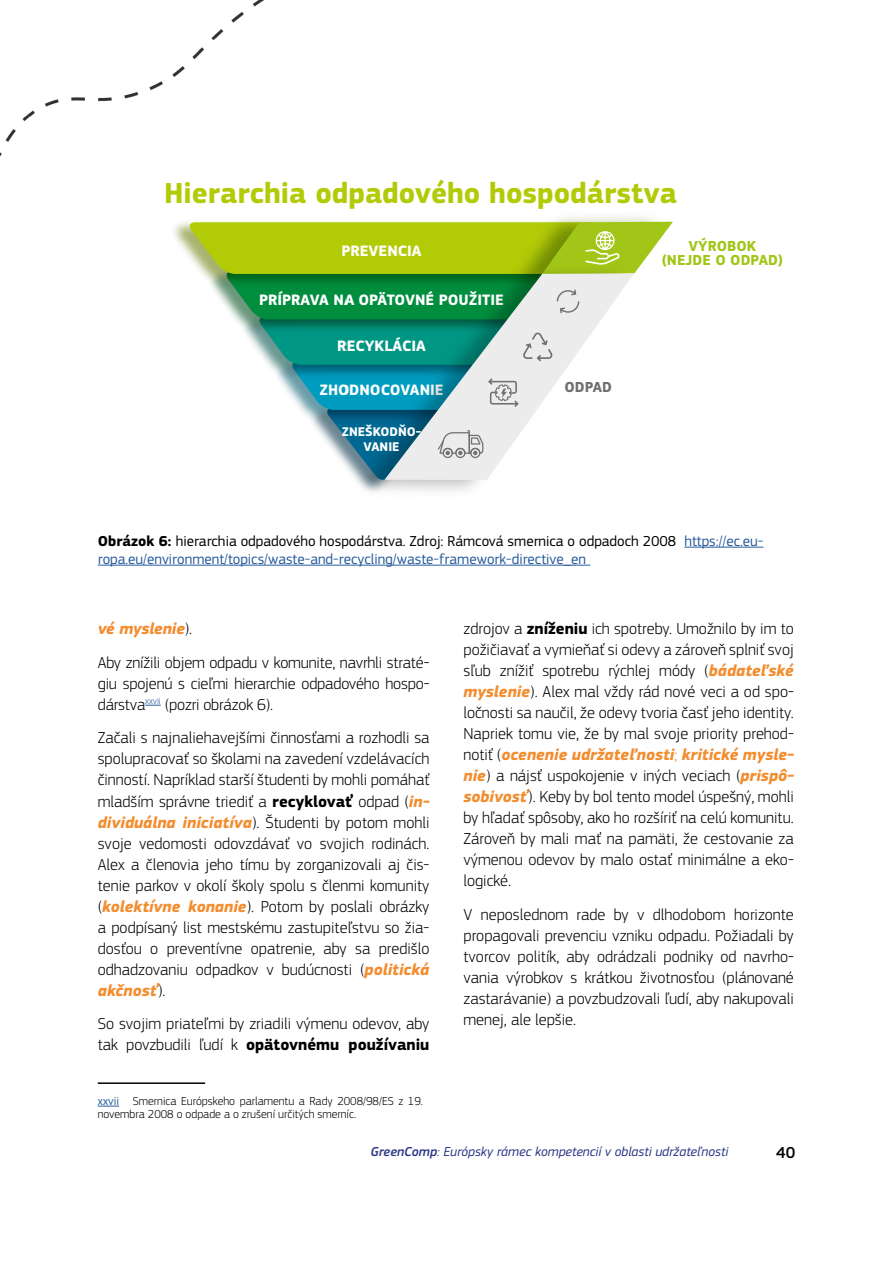
<style>
.page{position:relative;width:893px;height:1263px;background:#fff}
.page>*{position:absolute;margin:0;border:0;box-sizing:border-box;transform-origin:0 0}
.t1{font:700 30px "EC Square Sans Pro";color:#b2cb07}
.t2{font:300 16.5px/21px "EC Square Sans Pro";color:#000}
.t3{font:500 16.5px "EC Square Sans Pro";color:#000}
.t4{font:700 15.75px "EC Square Sans Pro";color:#fff}
.t5{font:700 15.15px/14.1px "EC Square Sans Pro";color:#a2c617;text-align:center}
.t6{font:700 15.15px "EC Square Sans Pro";color:#70706f}
.t7{font:15px/18px "EC Square Sans Pro";color:#275b9b}
.t8{font:italic 13.5px "EC Square Sans Pro";color:#283583}
.t9{font:700 13.05px/15.8px "EC Square Sans Pro";color:#fff;text-align:center}
.t10{font:300 12px/13.5px "EC Square Sans Pro";color:#000}
.s1{font-weight:700;color:#000}
.s2{color:#000}
.s3{font-weight:700;font-style:italic;color:#f28d30}
.s4{font-weight:700}
.s5{font-weight:400;color:#275b9b}
.s6{color:#f28d30}
.s7{font-weight:500}
</style>
<div class="page">
<img style="left:0;top:0;width:764px;height:1107px">
<h1 class="t1" style="left:164px;top:175px;width:514px">Hierarchia odpadového hospodárstva</h1>
<p class="t4" style="left:342px;top:241px;width:82px">PREVENCIA</p>
<p class="t4" style="left:259px;top:290px;width:246px">PRÍPRAVA NA OPÄTOVNÉ POUŽITIE</p>
<p class="t4" style="left:337px;top:336px;width:90px">RECYKLÁCIA</p>
<p class="t4" style="left:319px;top:380px;width:126px">ZHODNOCOVANIE</p>
<p class="t9" style="left:342px;top:424px;width:81px">ZNEŠKODŇO-<br>VANIE</p>
<p class="t6" style="left:564px;top:378px;width:49px">ODPAD</p>
<p class="t5" style="left:662px;top:239px;width:123px">VÝROBOK<br>(NEJDE O ODPAD)</p>
<p class="t7" style="left:98px;top:532px;width:667px"><span class="s1">Obrázok 6:</span> <span class="s2">hierarchia odpadového hospodárstva. Zdroj: Rámcová smernica o odpadoch 2008</span> https://ec.eu&shy;ropa.eu/environment/topics/waste-and-recycling/waste-framework-directive_en</p>
<p class="t2" style="left:98px;top:611px;width:333px;line-height:33.8px"><span class="s3">vé myslenie</span>).<br>Aby znížili objem odpadu v komunite, navrhli straté-</p>
<p class="t2" style="left:98px;top:673px;width:333px">giu spojenú s cieľmi hierarchie odpadového hospo&shy;dárstva<sup>xxvii</sup> (pozri obrázok 6).</p>
<p class="t2" style="left:98px;top:727px;width:333px;text-align:justify">Začali s najnaliehavejšími činnosťami a rozhodli sa spolupracovať so školami na zavedení vzdelávacích činností. Napríklad starší študenti by mohli pomáhať mladším správne triediť a <span class="s4">recyklovať</span> odpad (<span class="s3">in&shy;dividuálna iniciatíva</span>). Študenti by potom mohli svoje vedomosti odovzdávať vo svojich rodinách.<br>Alex a členovia jeho tímu by zorganizovali aj čis&shy;tenie parkov v okolí školy spolu s členmi komunity (<span class="s3">kolektívne konanie</span>). Potom by poslali obrázky a podpísaný list mestskému zastupiteľstvu so žia&shy;dosťou o preventívne opatrenie, aby sa predišlo odhadzovaniu odpadkov v budúcnosti (<span class="s3">politická akčnosť</span>).</p>
<p class="t2" style="left:98px;top:1013px;width:333px">So svojim priateľmi by zriadili výmenu odevov, aby tak povzbudili ľudí k <span class="s4">opätovnému používaniu</span></p>
<p class="t10" style="left:98px;top:1094px;width:327px"><span class="s5">xxvii</span> Smernica Európskeho parlamentu a Rady 2008/98/ES z 19. novembra 2008 o odpade a o zrušení určitých smerníc.</p>
<p class="t2" style="left:463px;top:618px;width:332px;text-align:justify">zdrojov a <span class="s4">zníženiu</span> ich spotreby. Umožnilo by im to požičiavať a vymieňať si odevy a zároveň splniť svoj sľub znížiť spotrebu rýchlej módy (<span class="s3">bádateľské myslenie</span>). Alex mal vždy rád nové veci a od spo&shy;ločnosti sa naučil, že odevy tvoria časť jeho identity.<br>Napriek tomu vie, že by mal svoje priority prehod&shy;notiť (<span class="s3">ocenenie udržateľnosti</span><span class="s6">;</span> <span class="s3">kritické mysle&shy;nie</span>) a nájsť uspokojenie v iných veciach (<span class="s3">prispô&shy;sobivosť</span>). Keby by bol tento model úspešný, mohli by hľadať spôsoby, ako ho rozšíriť na celú komunitu.<br>Zároveň by mali mať na pamäti, že cestovanie za výmenou odevov by malo ostať minimálne a eko&shy;logické.</p>
<p class="t2" style="left:463px;top:904px;width:332px;text-align:justify">V neposlednom rade by v dlhodobom horizonte propagovali prevenciu vzniku odpadu. Požiadali by tvorcov politík, aby odrádzali podniky od navrho&shy;vania výrobkov s krátkou životnosťou (plánované zastarávanie) a povzbudzovali ľudí, aby nakupovali menej, ale lepšie.</p>
<p class="t8" style="left:370px;top:1144px;width:359px"><span class="s7">GreenComp</span>: Európsky rámec kompetencií v oblasti udržateľnosti</p>
<p class="t3" style="left:776px;top:1143px;width:20px">40</p>
</div>
